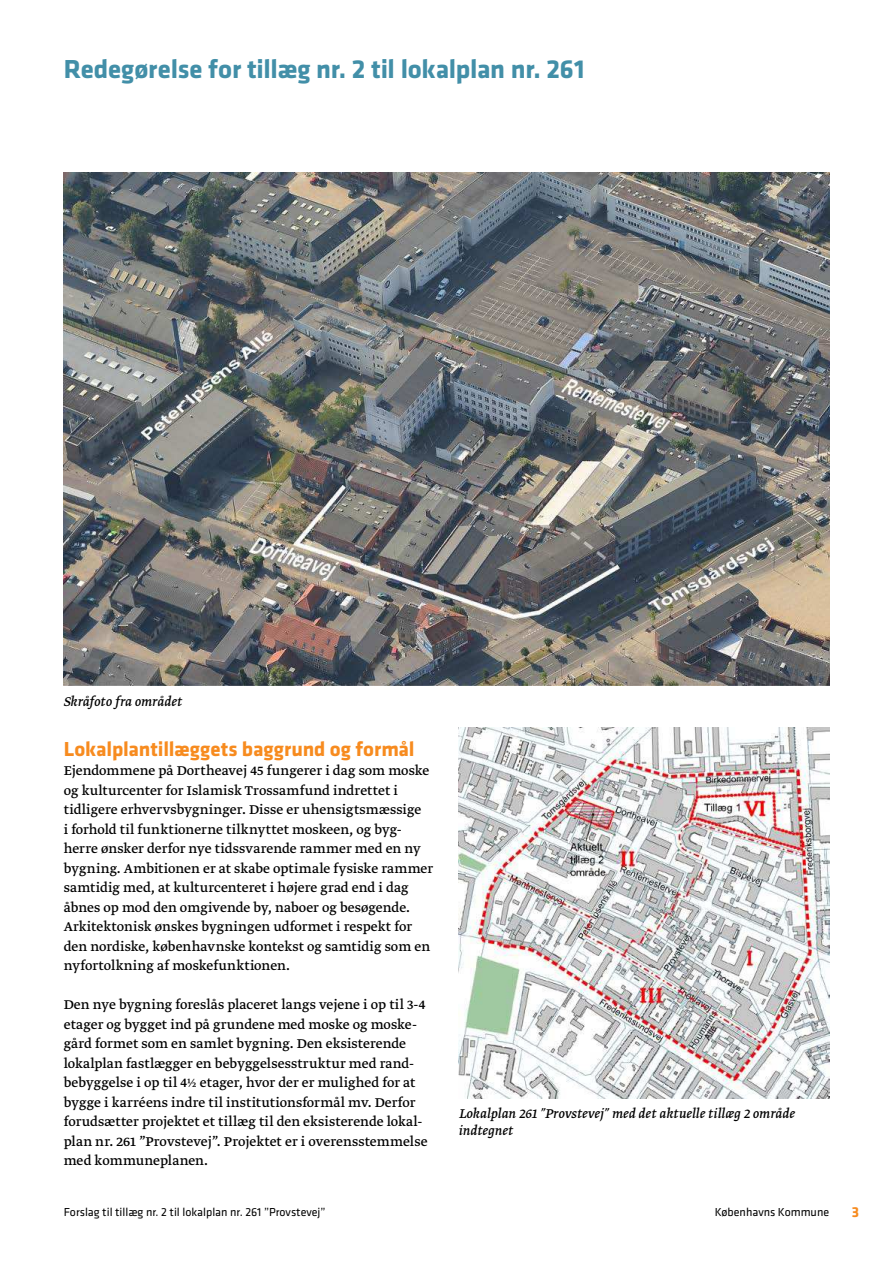
<style>
.page{position:relative;width:893px;height:1263px;background:#fff}
.page>*{position:absolute;margin:0;border:0;box-sizing:border-box;transform-origin:0 0}
.t1{font:700 27px "Klavika";letter-spacing:-.01em;color:#428fa8}
.t2{font:700 21px "Klavika";letter-spacing:-.005em;color:#f78b1f}
.t3{font:15px/19.5px "Greta Text";color:#000}
.t4{font:italic 15px/16.5px "Greta Text";letter-spacing:.005em;color:#000}
.t5{font:700 15px "Klavika";color:#f78b1f}
.t6{font:12px "Klavika";color:#000}
</style>
<div class="page">
<img style="left:63px;top:172px;width:766px;height:514px">
<img style="left:459px;top:728px;width:370px;height:370px">
<h1 class="t1" style="left:64px;top:59px;width:522px">redegørelse for tillæg nr. 2 til lokalplan nr. 261</h1>
<p class="t4" style="left:63px;top:694px;width:121px">Skråfoto fra området</p>
<h2 class="t2" style="left:64px;top:740px;width:352px">Lokalplan tillæggets baggrund og formål</h2>
<p class="t3" style="left:64px;top:762px;width:371px">Ejendommene på Dortheavej 45 fungerer i dag som moske og kulturcenter for Islamisk Trossamfund indrettet i tidligere erhvervsbygninger. Disse er uhensigtsmæssige<br>i forhold til funktionerne tilknyttet moskeen, og byg&shy;herre ønsker derfor nye tidssvarende rammer med en ny bygning. Ambitionen er at skabe optimale fysiske rammer samtidig med, at kulturcenteret i højere grad end i dag åbnes op mod den omgivende by, naboer og besøgende.<br>Arkitektonisk ønskes bygningen udformet i respekt for den nordiske, københavnske kontekst og samtidig som en nyfortolkning af moskefunktionen.</p>
<p class="t3" style="left:64px;top:996px;width:365px">Den nye bygning foreslås placeret langs vejene i op til 3-4 etager og bygget ind på grundene med moske og moske&shy;gård formet som en samlet bygning. Den eksisterende lokalplan fastlægger en bebyggelsesstruktur med rand&shy;bebyggelse i op til 4½ etager, hvor der er mulighed for at bygge i karréens indre til institutionsformål mv. Derfor forudsætter projektet et tillæg til den eksisterende lokal&shy;plan nr. 261 ”Provstevej”. Projektet er i overensstemmelse med kommuneplanen.</p>
<p class="t4" style="left:459px;top:1106px;width:338px">Lokalplan 261 ”Provstevej” med det aktuelle tillæg 2 område indtegnet</p>
<p class="t6" style="left:64px;top:1206px;width:263px">Forslag til tillæg nr. 2 til lokalplan nr. 261 ”Provstevej”</p>
<p class="t6" style="left:715px;top:1206px;width:116px">Københavns Kommune</p>
<p class="t5" style="left:852px;top:1206px;width:9px">3</p>
</div>
